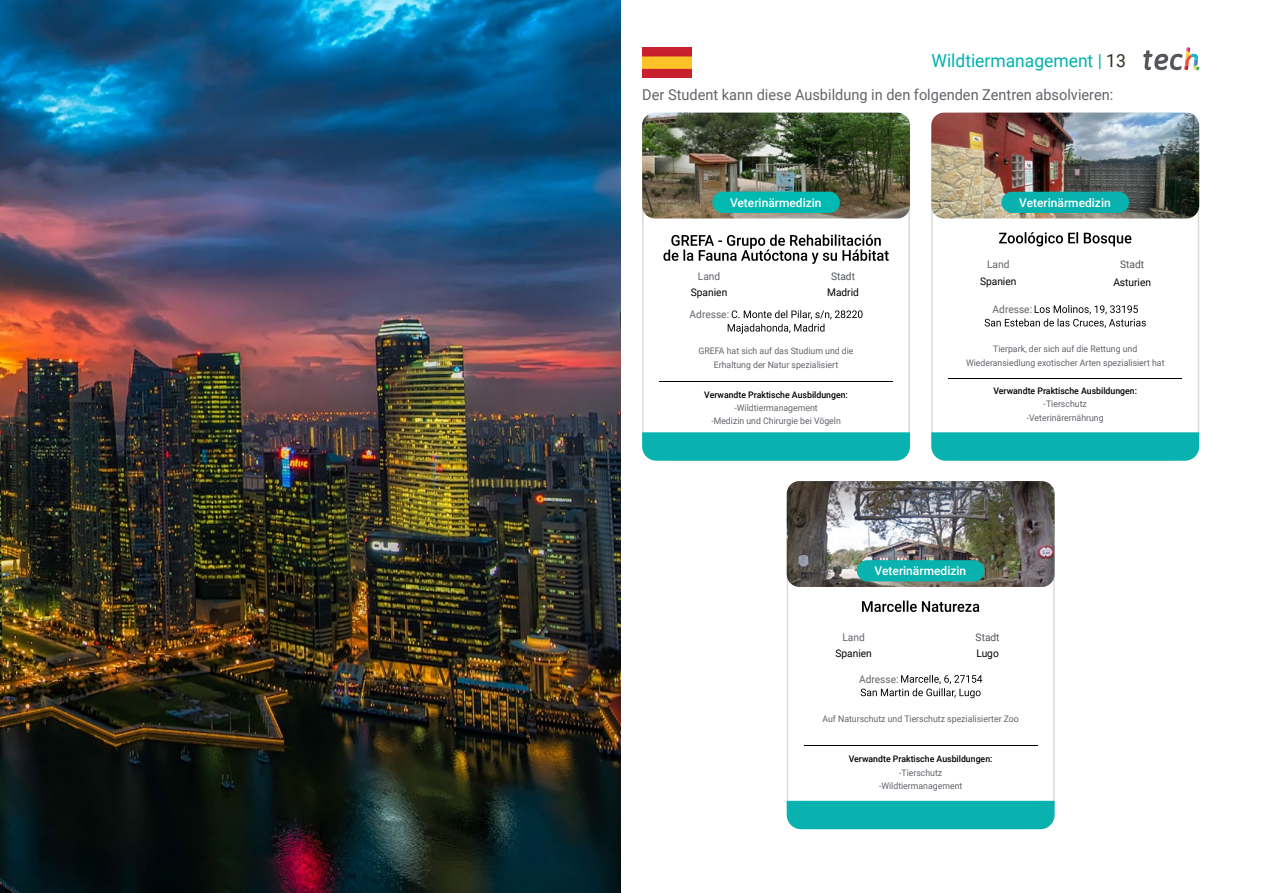
<style>
.page{position:relative;width:1263px;height:893px;background:#fff}
.page>*{position:absolute;margin:0;border:0;box-sizing:border-box;transform-origin:0 0}
.t1{font:18px "Roboto";color:#00b2af}
.t2{font:15px "Roboto";color:#61646a}
.t3{font:500 12px "Roboto";color:#fff}
.t4{font:10.5px "Roboto";color:#000}
.t5{font:10.5px "Roboto";color:#61646a}
.t6{font:10.5px "Roboto";color:#52555b}
.t7{font:9px/13.2px "Roboto";color:#61646a;text-align:center}
.t8{font:500 9px "Roboto";color:#000}
.s1{color:#312e20}
</style>
<div class="page">
<img style="left:0;top:0;width:621px;height:893px">
<svg style="left:1143px;top:47px;width:56px;height:24px"></svg>
<img style="left:642px;top:48px;width:49px;height:30px">
<svg style="left:642px;top:112px;width:269px;height:325px"></svg>
<img style="left:642px;top:113px;width:268px;height:105px">
<div style="left:712px;top:192px;width:128px;height:21px;background:#00bab2;border-radius:11px"></div>
<hr style="left:659px;top:381px;width:234px;height:1px;background:#000">
<svg style="left:663px;top:234px;width:226px;height:30px"></svg>
<svg style="left:728px;top:310px;width:134px;height:24px"></svg>
<svg style="left:642px;top:432px;width:268px;height:29px;background:#10b4b1"></svg>
<svg style="left:931px;top:112px;width:269px;height:337px"></svg>
<img style="left:931px;top:113px;width:268px;height:105px">
<div style="left:1001px;top:192px;width:128px;height:21px;background:#09b2af;border-radius:11px"></div>
<svg style="left:931px;top:432px;width:268px;height:29px;background:#10b4b1"></svg>
<hr style="left:948px;top:378px;width:234px;height:1px;background:#000">
<svg style="left:999px;top:232px;width:132px;height:14px"></svg>
<svg style="left:985px;top:305px;width:161px;height:23px"></svg>
<svg style="left:786px;top:490px;width:269px;height:340px"></svg>
<img style="left:787px;top:481px;width:267px;height:106px">
<div style="left:857px;top:560px;width:127px;height:21px;background:#09b2af;border-radius:11px"></div>
<div style="left:787px;top:801px;width:267px;height:28px;background:#09b2af"></div>
<hr style="left:804px;top:745px;width:233px;height:1px;background:#000">
<svg style="left:862px;top:601px;width:117px;height:11px"></svg>
<svg style="left:861px;top:675px;width:121px;height:23px"></svg>
<h1 class="t1" style="left:931px;top:48px;width:196px">Wildtiermanagement | <span class="s1">13</span></h1>
<h2 class="t2" style="left:642px;top:85px;width:472px">Der Student kann diese Ausbildung in den folgenden Zentren absolvieren:</h2>
<h3 class="t3" style="left:730px;top:194px;width:93px">Veterinärmedizin</h3>
<p class="t5" style="left:698px;top:269px;width:24px">Land</p>
<p class="t4" style="left:691px;top:285px;width:38px">Spanien</p>
<p class="t6" style="left:831px;top:269px;width:25px">Stadt</p>
<p class="t4" style="left:827px;top:285px;width:33px">Madrid</p>
<p class="t5" style="left:690px;top:307px;width:41px">Adresse:</p>
<p class="t7" style="left:699px;top:344px;width:156px">GREFA hat sich auf das Studium und die<br>Erhaltung der Natur spezialisiert</p>
<p class="t8" style="left:704px;top:388px;width:145px">Verwandte Praktische Ausbildungen:</p>
<p class="t7" style="left:711px;top:401px;width:131px">-Wildtiermanagement<br>-Medizin und Chirurgie bei Vögeln</p>
<h3 class="t3" style="left:1019px;top:194px;width:93px">Veterinärmedizin</h3>
<p class="t5" style="left:987px;top:257px;width:24px">Land</p>
<p class="t4" style="left:980px;top:273px;width:38px">Spanien</p>
<p class="t6" style="left:1120px;top:257px;width:25px">Stadt</p>
<p class="t4" style="left:1113px;top:275px;width:39px">Asturien</p>
<p class="t5" style="left:992px;top:302px;width:41px">Adresse:</p>
<p class="t7" style="left:966px;top:342px;width:200px">Tierpark, der sich auf die Rettung und<br>Wiederansiedlung exotischer Arten spezialisiert hat</p>
<p class="t8" style="left:993px;top:384px;width:145px">Verwandte Praktische Ausbildungen:</p>
<p class="t7" style="left:1027px;top:397px;width:78px">-Tierschutz -Veterinärernährung</p>
<h3 class="t3" style="left:875px;top:563px;width:93px">Veterinärmedizin</h3>
<p class="t5" style="left:842px;top:630px;width:24px">Land</p>
<p class="t4" style="left:835px;top:646px;width:38px">Spanien</p>
<p class="t6" style="left:976px;top:630px;width:25px">Stadt</p>
<p class="t4" style="left:976px;top:646px;width:24px">Lugo</p>
<p class="t5" style="left:859px;top:672px;width:41px">Adresse:</p>
<p class="t7" style="left:822px;top:712px;width:198px">Auf Naturschutz und Tierschutz spezialisierter Zoo</p>
<p class="t8" style="left:849px;top:753px;width:145px">Verwandte Praktische Ausbildungen:</p>
<p class="t7" style="left:879px;top:766px;width:85px">-Tierschutz -Wildtiermanagement</p>
</div>
